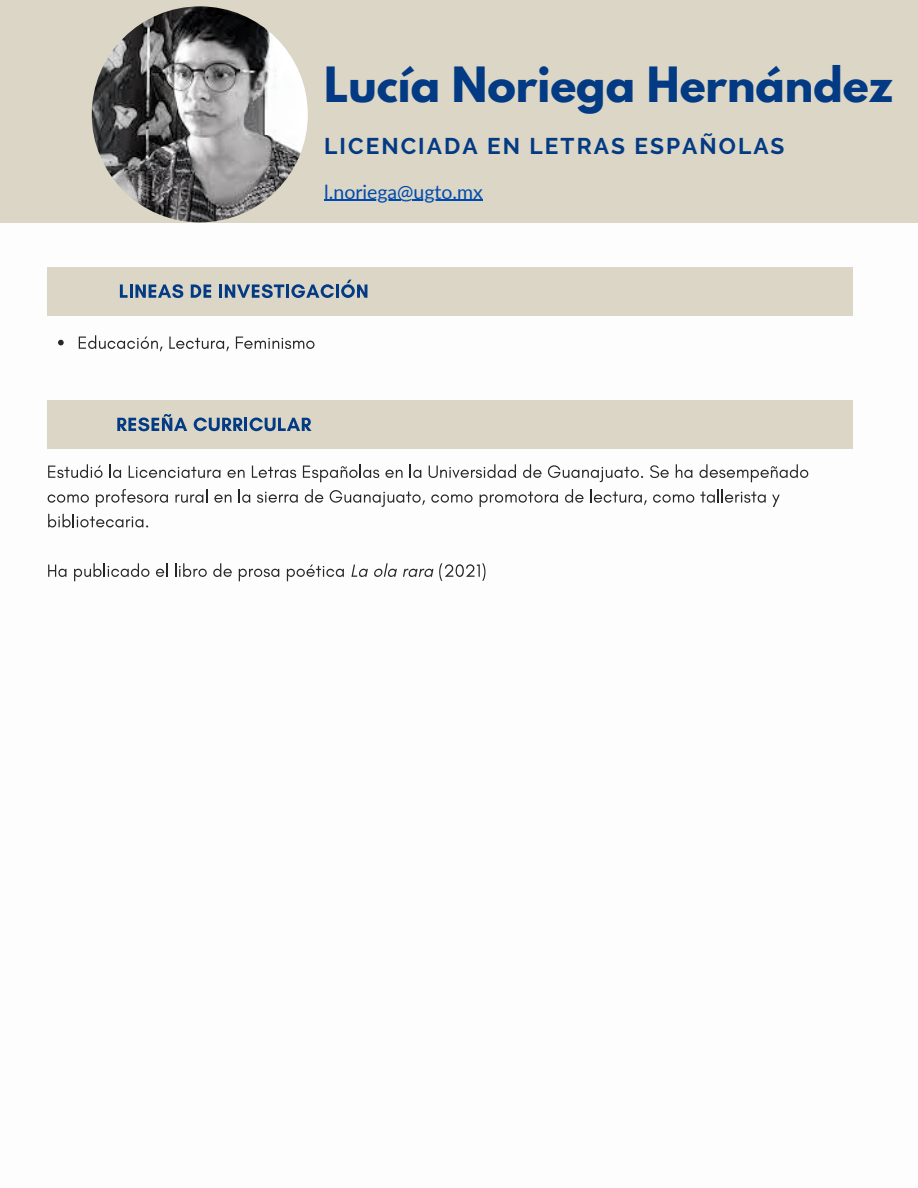
<style>
.page{position:relative;width:918px;height:1188px;background:#fff}
.page>*{position:absolute;margin:0;border:0;box-sizing:border-box;transform-origin:0 0}
.t1{font:700 43.05px "League Spartan";color:#033a84}
.t2{font:700 22.65px "Raleway";letter-spacing:.09em;color:#033a84}
.t3{font:19.5px "Lato";color:#004aad}
</style>
<div class="page">
<div style="left:0;top:0;width:918px;height:223px;background:#dbd6c5"></div>
<div style="left:47px;top:267px;width:805px;height:48px;background:#dbd6c5"></div>
<div style="left:47px;top:400px;width:805px;height:49px;background:#dbd6c5"></div>
<img style="left:92px;top:6px;width:216px;height:216px;border-radius:50%">
<svg style="left:120px;top:284px;width:8px;height:14px"></svg>
<hr style="left:130px;top:284px;width:3px;height:14px;background:#033a84">
<svg style="left:135px;top:284px;width:48px;height:14px"></svg>
<svg style="left:191px;top:284px;width:20px;height:14px"></svg>
<hr style="left:219px;top:284px;width:3px;height:14px;background:#033a84">
<svg style="left:225px;top:284px;width:59px;height:14px"></svg>
<hr style="left:286px;top:284px;width:3px;height:14px;background:#033a84">
<svg style="left:291px;top:284px;width:43px;height:14px"></svg>
<hr style="left:336px;top:284px;width:3px;height:14px;background:#033a84">
<svg style="left:341px;top:280px;width:26px;height:18px"></svg>
<svg style="left:58px;top:340px;width:6px;height:5px"></svg>
<svg style="left:79px;top:335px;width:84px;height:16px"></svg>
<svg style="left:169px;top:337px;width:60px;height:14px"></svg>
<svg style="left:236px;top:337px;width:79px;height:12px"></svg>
<svg style="left:117px;top:414px;width:70px;height:17px"></svg>
<svg style="left:194px;top:418px;width:118px;height:13px"></svg>
<svg style="left:48px;top:464px;width:55px;height:14px"></svg>
<svg style="left:110px;top:464px;width:11px;height:14px"></svg>
<svg style="left:129px;top:466px;width:91px;height:12px"></svg>
<svg style="left:227px;top:470px;width:18px;height:8px"></svg>
<svg style="left:252px;top:466px;width:44px;height:12px"></svg>
<svg style="left:303px;top:464px;width:76px;height:18px"></svg>
<svg style="left:385px;top:470px;width:18px;height:8px"></svg>
<svg style="left:410px;top:464px;width:11px;height:14px"></svg>
<svg style="left:429px;top:464px;width:87px;height:15px"></svg>
<svg style="left:523px;top:464px;width:19px;height:14px"></svg>
<svg style="left:548px;top:465px;width:95px;height:17px"></svg>
<svg style="left:650px;top:465px;width:19px;height:13px"></svg>
<svg style="left:676px;top:464px;width:16px;height:14px"></svg>
<svg style="left:699px;top:464px;width:109px;height:18px"></svg>
<svg style="left:48px;top:494px;width:41px;height:9px"></svg>
<svg style="left:96px;top:489px;width:72px;height:18px"></svg>
<svg style="left:175px;top:489px;width:32px;height:14px"></svg>
<svg style="left:214px;top:494px;width:17px;height:9px"></svg>
<svg style="left:239px;top:489px;width:11px;height:14px"></svg>
<svg style="left:257px;top:492px;width:41px;height:11px"></svg>
<svg style="left:305px;top:489px;width:18px;height:14px"></svg>
<svg style="left:330px;top:490px;width:95px;height:17px"></svg>
<svg style="left:431px;top:494px;width:42px;height:9px"></svg>
<svg style="left:480px;top:492px;width:78px;height:15px"></svg>
<svg style="left:565px;top:489px;width:19px;height:14px"></svg>
<svg style="left:590px;top:489px;width:57px;height:16px"></svg>
<svg style="left:653px;top:494px;width:41px;height:9px"></svg>
<svg style="left:700px;top:489px;width:66px;height:14px"></svg>
<svg style="left:772px;top:495px;width:8px;height:12px"></svg>
<svg style="left:48px;top:514px;width:100px;height:13px"></svg>
<svg style="left:48px;top:565px;width:18px;height:12px"></svg>
<svg style="left:74px;top:563px;width:75px;height:18px"></svg>
<svg style="left:156px;top:563px;width:12px;height:14px"></svg>
<svg style="left:175px;top:563px;width:32px;height:14px"></svg>
<svg style="left:213px;top:563px;width:19px;height:14px"></svg>
<svg style="left:239px;top:569px;width:40px;height:12px"></svg>
<svg style="left:287px;top:565px;width:57px;height:16px"></svg>
<svg style="left:351px;top:565px;width:17px;height:12px"></svg>
<svg style="left:374px;top:563px;width:23px;height:14px"></svg>
<svg style="left:403px;top:569px;width:30px;height:8px"></svg>
<svg style="left:439px;top:563px;width:46px;height:18px"></svg>
<hr style="left:324px;top:200px;width:159px;height:1px;background:#004aad">
<h1 class="t1" style="left:324px;top:63px;width:570px">Lucía Noriega Hernández</h1>
<p class="t2" style="left:324px;top:133px;width:462px">LICENCIADA EN LETRAS ESPAÑOLAS</p>
<p class="t3" style="left:324px;top:179px;width:160px">l.noriega@ugto.mx</p>
</div>
